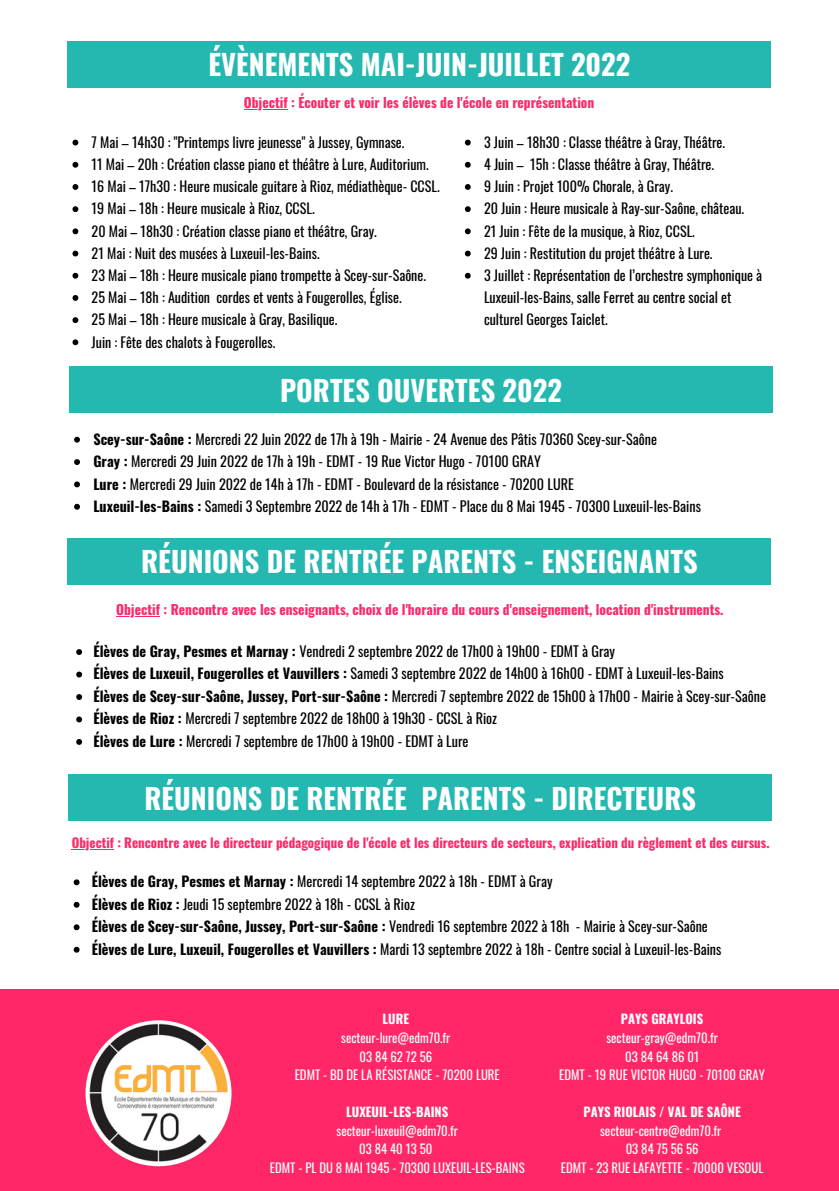
<style>
.page{position:relative;width:839px;height:1191px;background:#fff}
.page>*{position:absolute;margin:0;border:0;box-sizing:border-box;transform-origin:0 0}
.t1{font:700 28.4px "Oswald";color:#fff}
.t2{font:14.2px "Oswald";color:#000}
.t3{font:14px/22.2px "Oswald";color:#000}
.t4{font:700 13.6px "Oswald";color:#ff2768}
.t5{font:700 13px "Oswald";color:#ff2768}
.t6{font:12.8px "Oswald";color:#fff}
.t7{font:700 12.8px "Oswald";color:#fff}
.s1{font-weight:700}
</style>
<div class="page">
<div style="left:0;top:989px;width:838px;height:202px;background:#ff2768"></div>
<img style="left:85px;top:1020px;width:146px;height:146px;border-radius:50%">
<hr style="left:116px;top:616px;width:44px;height:1px;background:#ff2768">
<hr style="left:72px;top:849px;width:42px;height:1px;background:#ff2768">
<div style="left:68px;top:538px;width:703px;height:46px;background:#24b8b0"></div>
<div style="left:69px;top:774px;width:702px;height:47px;background:#24b8b0"></div>
<svg style="left:76px;top:649px;width:6px;height:6px"></svg>
<svg style="left:76px;top:672px;width:6px;height:5px"></svg>
<svg style="left:76px;top:694px;width:6px;height:6px"></svg>
<svg style="left:76px;top:717px;width:6px;height:5px"></svg>
<svg style="left:76px;top:739px;width:6px;height:6px"></svg>
<svg style="left:74px;top:879px;width:6px;height:6px"></svg>
<svg style="left:74px;top:902px;width:6px;height:6px"></svg>
<svg style="left:74px;top:924px;width:6px;height:6px"></svg>
<svg style="left:74px;top:947px;width:6px;height:6px"></svg>
<div style="left:69px;top:367px;width:703px;height:46px;background:#24b8b0"></div>
<svg style="left:74px;top:437px;width:6px;height:6px"></svg>
<svg style="left:74px;top:459px;width:6px;height:6px"></svg>
<svg style="left:74px;top:481px;width:6px;height:6px"></svg>
<svg style="left:74px;top:504px;width:6px;height:6px"></svg>
<div style="left:68px;top:41px;width:703px;height:46px;background:#24b8b0"></div>
<hr style="left:244px;top:109px;width:44px;height:1px;background:#ff2768">
<svg style="left:72px;top:140px;width:6px;height:6px"></svg>
<svg style="left:72px;top:162px;width:6px;height:6px"></svg>
<svg style="left:72px;top:184px;width:6px;height:6px"></svg>
<svg style="left:72px;top:206px;width:6px;height:6px"></svg>
<svg style="left:72px;top:228px;width:6px;height:6px"></svg>
<svg style="left:72px;top:251px;width:6px;height:5px"></svg>
<svg style="left:72px;top:273px;width:6px;height:6px"></svg>
<svg style="left:72px;top:295px;width:6px;height:6px"></svg>
<svg style="left:72px;top:317px;width:6px;height:6px"></svg>
<svg style="left:72px;top:339px;width:6px;height:6px"></svg>
<svg style="left:465px;top:140px;width:5px;height:6px"></svg>
<svg style="left:465px;top:162px;width:5px;height:6px"></svg>
<svg style="left:465px;top:184px;width:5px;height:6px"></svg>
<svg style="left:465px;top:206px;width:5px;height:6px"></svg>
<svg style="left:465px;top:228px;width:5px;height:6px"></svg>
<svg style="left:465px;top:251px;width:5px;height:5px"></svg>
<svg style="left:465px;top:273px;width:5px;height:6px"></svg>
<p class="t1" style="left:208px;top:43px;width:423px">ÉVÈNEMENTS MAI-JUIN-JUILLET 2022</p>
<p class="t4" style="left:244px;top:92px;width:352px">Objectif : Écouter et voir les élèves de l'école en représentation</p>
<p class="t3" style="left:92px;top:130px;width:314px">7 Mai – 14h30 : "Printemps livre jeunesse" à Jussey, Gymnase.</p>
<p class="t3" style="left:92px;top:153px;width:338px">11 Mai – 20h : Création classe piano et théâtre à Lure, Auditorium.</p>
<p class="t3" style="left:92px;top:175px;width:349px">16 Mai – 17h30 : Heure musicale guitare à Rioz, médiathèque- CCSL.</p>
<p class="t3" style="left:92px;top:197px;width:224px">19 Mai – 18h : Heure musicale à Rioz, CCSL.</p>
<p class="t3" style="left:92px;top:219px;width:287px">20 Mai – 18h30 : Création classe piano et théâtre, Gray.</p>
<p class="t3" style="left:92px;top:241px;width:229px">21 Mai : Nuit des musées à Luxeuil-les-Bains.</p>
<p class="t3" style="left:92px;top:264px;width:336px">23 Mai – 18h : Heure musicale piano trompette à Scey-sur-Saône.</p>
<p class="t3" style="left:92px;top:286px;width:311px">25 Mai – 18h : Audition cordes et vents à Fougerolles, Église.</p>
<p class="t3" style="left:92px;top:308px;width:247px">25 Mai – 18h : Heure musicale à Gray, Basilique.</p>
<p class="t3" style="left:92px;top:330px;width:185px">Juin : Fête des chalots à Fougerolles.</p>
<p class="t3" style="left:484px;top:130px;width:242px">3 Juin – 18h30 : Classe théâtre à Gray, Théâtre.</p>
<p class="t3" style="left:484px;top:153px;width:231px">4 Juin – 15h : Classe théâtre à Gray, Théâtre.</p>
<p class="t3" style="left:484px;top:175px;width:190px">9 Juin : Projet 100% Chorale, à Gray.</p>
<p class="t3" style="left:484px;top:197px;width:262px">20 Juin : Heure musicale à Ray-sur-Saône, château.</p>
<p class="t3" style="left:484px;top:219px;width:212px">21 Juin : Fête de la musique, à Rioz, CCSL.</p>
<p class="t3" style="left:484px;top:241px;width:230px">29 Juin : Restitution du projet théâtre à Lure.</p>
<p class="t3" style="left:484px;top:264px;width:280px">3 Juillet : Représentation de l’orchestre symphonique à<br>Luxeuil-les-Bains, salle Ferret au centre social et culturel Georges Taiclet.</p>
<p class="t1" style="left:280px;top:368px;width:283px">PORTES OUVERTES 2022</p>
<p class="t2" style="left:93px;top:428px;width:565px"><span class="s1">Scey-sur-Saône :</span> Mercredi 22 Juin 2022 de 17h à 19h - Mairie - 24 Avenue des Pâtis 70360 Scey-sur-Saône</p>
<p class="t2" style="left:93px;top:450px;width:449px"><span class="s1">Gray :</span> Mercredi 29 Juin 2022 de 17h à 19h - EDMT - 19 Rue Victor Hugo - 70100 GRAY</p>
<p class="t2" style="left:93px;top:473px;width:482px"><span class="s1">Lure :</span> Mercredi 29 Juin 2022 de 14h à 17h - EDMT - Boulevard de la résistance - 70200 LURE</p>
<p class="t2" style="left:93px;top:495px;width:609px"><span class="s1">Luxeuil-les-Bains :</span> Samedi 3 Septembre 2022 de 14h à 17h - EDMT - Place du 8 Mai 1945 - 70300 Luxeuil-les-Bains</p>
<p class="t1" style="left:141px;top:540px;width:558px">RÉUNIONS DE RENTRÉE PARENTS - ENSEIGNANTS</p>
<p class="t4" style="left:116px;top:599px;width:609px">Objectif : Rencontre avec les enseignants, choix de l'horaire du cours d'enseignement, location d'instruments.</p>
<p class="t2" style="left:93px;top:640px;width:523px"><span class="s1">Élèves de Gray, Pesmes et Marnay :</span> Vendredi 2 septembre 2022 de 17h00 à 19h00 - EDMT à Gray</p>
<p class="t2" style="left:93px;top:662px;width:632px"><span class="s1">Élèves de Luxeuil, Fougerolles et Vauvillers :</span> Samedi 3 septembre 2022 de 14h00 à 16h00 - EDMT à Luxeuil-les-Bains</p>
<p class="t2" style="left:93px;top:685px;width:674px"><span class="s1">Élèves de Scey-sur-Saône, Jussey, Port-sur-Saône :</span> Mercredi 7 septembre 2022 de 15h00 à 17h00 - Mairie à Scey-sur-Saône</p>
<p class="t2" style="left:93px;top:707px;width:405px"><span class="s1">Élèves de Rioz :</span> Mercredi 7 septembre 2022 de 18h00 à 19h30 - CCSL à Rioz</p>
<p class="t2" style="left:93px;top:730px;width:376px"><span class="s1">Élèves de Lure :</span> Mercredi 7 septembre de 17h00 à 19h00 - EDMT à Lure</p>
<p class="t1" style="left:145px;top:776px;width:552px">RÉUNIONS DE RENTRÉE PARENTS - DIRECTEURS</p>
<p class="t5" style="left:72px;top:832px;width:699px">Objectif : Rencontre avec le directeur pédagogique de l'école et les directeurs de secteurs, explication du règlement et des cursus.</p>
<p class="t3" style="left:92px;top:870px;width:462px"><span class="s1">Élèves de Gray, Pesmes et Marnay :</span> Mercredi 14 septembre 2022 à 18h - EDMT à Gray</p>
<p class="t3" style="left:92px;top:892px;width:325px"><span class="s1">Élèves de Rioz :</span> Jeudi 15 septembre 2022 à 18h - CCSL à Rioz</p>
<p class="t3" style="left:92px;top:915px;width:617px"><span class="s1">Élèves de Scey-sur-Saône, Jussey, Port-sur-Saône :</span> Vendredi 16 septembre 2022 à 18h - Mairie à Scey-sur-Saône</p>
<p class="t3" style="left:92px;top:937px;width:631px"><span class="s1">Élèves de Lure, Luxeuil, Fougerolles et Vauvillers :</span> Mardi 13 septembre 2022 à 18h - Centre social à Luxeuil-les-Bains</p>
<p class="t7" style="left:382px;top:1009px;width:28px">LURE</p>
<p class="t6" style="left:341px;top:1028px;width:111px">secteur-lure@edm70.fr</p>
<p class="t6" style="left:359px;top:1046px;width:74px">03 84 62 72 56</p>
<p class="t6" style="left:295px;top:1065px;width:206px">EDMT - BD DE LA RÉSISTANCE - 70200 LURE</p>
<p class="t7" style="left:346px;top:1102px;width:103px">LUXEUIL-LES-BAINS</p>
<p class="t6" style="left:336px;top:1121px;width:123px">secteur-luxeuil@edm70.fr</p>
<p class="t6" style="left:359px;top:1139px;width:75px">03 84 40 13 50</p>
<p class="t6" style="left:270px;top:1158px;width:256px">EDMT - PL DU 8 MAI 1945 - 70300 LUXEUIL-LES-BAINS</p>
<p class="t7" style="left:621px;top:1009px;width:84px">PAYS GRAYLOIS</p>
<p class="t6" style="left:606px;top:1028px;width:113px">secteur-gray@edm70.fr</p>
<p class="t6" style="left:625px;top:1046px;width:75px">03 84 64 86 01</p>
<p class="t6" style="left:559px;top:1065px;width:207px">EDMT - 19 RUE VICTOR HUGO - 70100 GRAY</p>
<p class="t7" style="left:583px;top:1102px;width:159px">PAYS RIOLAIS / VAL DE SAÔNE</p>
<p class="t6" style="left:600px;top:1121px;width:122px">secteur-centre@edm70.fr</p>
<p class="t6" style="left:625px;top:1139px;width:74px">03 84 75 56 56</p>
<p class="t6" style="left:560px;top:1158px;width:204px">EDMT - 23 RUE LAFAYETTE - 70000 VESOUL</p>
</div>
